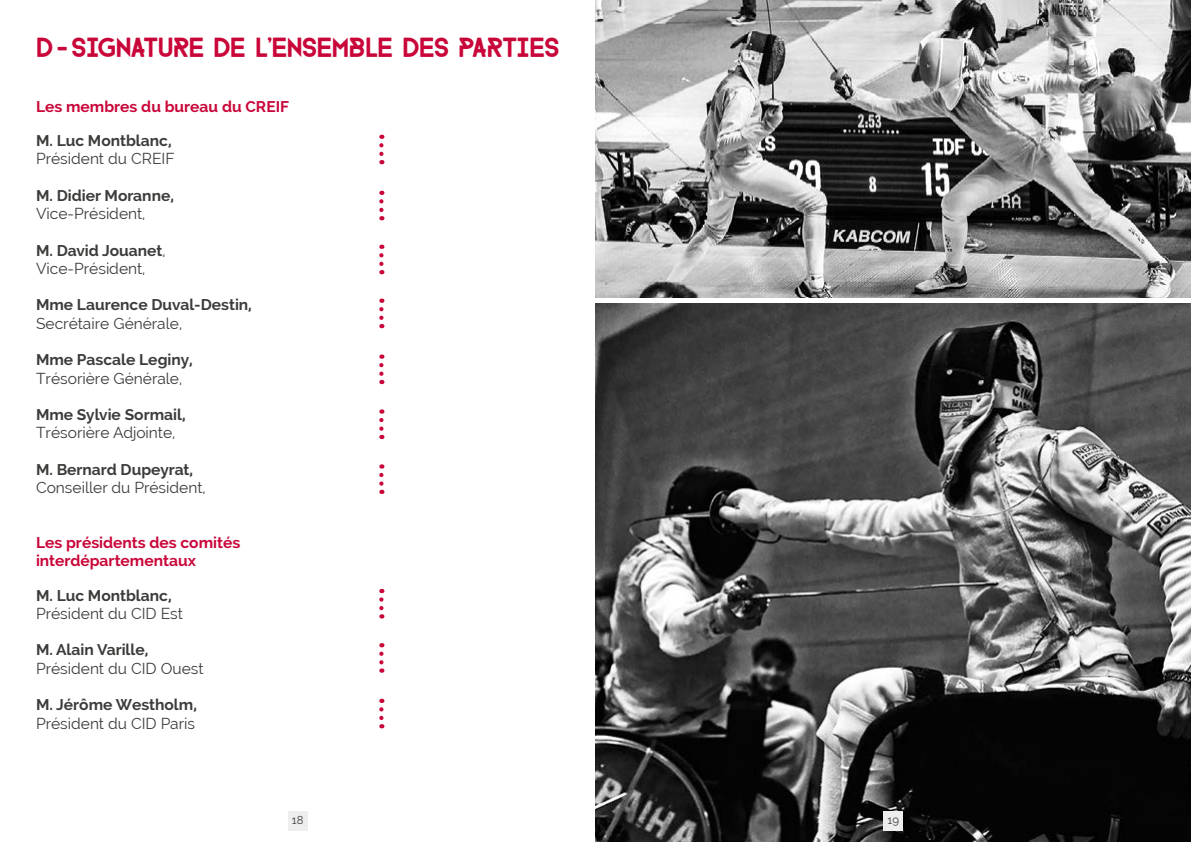
<style>
.page{position:relative;width:1191px;height:842px;background:#fff}
.page>*{position:absolute;margin:0;border:0;box-sizing:border-box;transform-origin:0 0}
.t1{font:22.4px "FARRAY";letter-spacing:-.02em;color:#c90639}
.t2{font:15.6px/18.4px "Raleway";color:#3c3c3b}
.t3{font:700 15.6px "Raleway";color:#3c3c3b}
.t4{font:700 15.6px/18.4px "Raleway";color:#c90639}
.t5{font:11.3px "Raleway";color:#3c3c3b}
.s1{font-weight:700}
</style>
<div class="page">
<div style="left:288px;top:811px;width:20px;height:19px;background:#eee"></div>
<svg style="left:379px;top:145px;width:4px;height:19px"></svg>
<svg style="left:379px;top:255px;width:4px;height:19px"></svg>
<svg style="left:379px;top:420px;width:4px;height:19px"></svg>
<svg style="left:379px;top:201px;width:4px;height:19px"></svg>
<svg style="left:379px;top:365px;width:4px;height:19px"></svg>
<svg style="left:379px;top:599px;width:4px;height:19px"></svg>
<svg style="left:379px;top:709px;width:4px;height:19px"></svg>
<svg style="left:379px;top:309px;width:4px;height:19px"></svg>
<svg style="left:379px;top:475px;width:4px;height:19px"></svg>
<svg style="left:379px;top:654px;width:4px;height:19px"></svg>
<img style="left:595px;top:303px;width:596px;height:539px">
<img style="left:595px;top:0;width:596px;height:297px">
<div style="left:883px;top:811px;width:20px;height:19px;background:#eee"></div>
<h1 class="t1" style="left:36px;top:31px;width:525px">D - SIGNATURE DE L'ENSEMBLE DES PARTIES</h1>
<p class="t4" style="left:36px;top:97px;width:255px">Les membres du bureau du CREIF</p>
<p class="t3" style="left:36px;top:132px;width:137px">M. Luc Montblanc,</p>
<p class="t2" style="left:36px;top:150px;width:140px">Président du CREIF</p>
<p class="t3" style="left:36px;top:186px;width:140px">M. Didier Moranne,</p>
<p class="t2" style="left:36px;top:204px;width:111px">Vice-Président,</p>
<p class="t2" style="left:36px;top:241px;width:131px"><span class="s1">M. David Jouanet</span>,<br>Vice-Président,</p>
<p class="t3" style="left:36px;top:296px;width:217px">Mme Laurence Duval-Destin,</p>
<p class="t2" style="left:36px;top:314px;width:148px">Secrétaire Générale,</p>
<p class="t3" style="left:36px;top:351px;width:158px">Mme Pascale Leginy,</p>
<p class="t2" style="left:36px;top:369px;width:148px">Trésorière Générale,</p>
<p class="t3" style="left:36px;top:406px;width:151px">Mme Sylvie Sormail,</p>
<p class="t2" style="left:36px;top:424px;width:141px">Trésorière Adjointe,</p>
<p class="t3" style="left:36px;top:460px;width:159px">M. Bernard Dupeyrat,</p>
<p class="t2" style="left:36px;top:478px;width:171px">Conseiller du Président,</p>
<p class="t4" style="left:36px;top:533px;width:206px">Les présidents des comités interdépartementaux</p>
<p class="t3" style="left:36px;top:586px;width:137px">M. Luc Montblanc,</p>
<p class="t2" style="left:36px;top:604px;width:148px">Président du CID Est</p>
<p class="t3" style="left:36px;top:641px;width:114px">M. Alain Varille,</p>
<p class="t2" style="left:36px;top:659px;width:169px">Président du CID Ouest</p>
<p class="t3" style="left:36px;top:696px;width:162px">M. Jérôme Westholm,</p>
<p class="t2" style="left:36px;top:714px;width:161px">Président du CID Paris</p>
<p class="t5" style="left:292px;top:813px;width:13px">18</p>
<p class="t5" style="left:887px;top:813px;width:13px">19</p>
</div>
